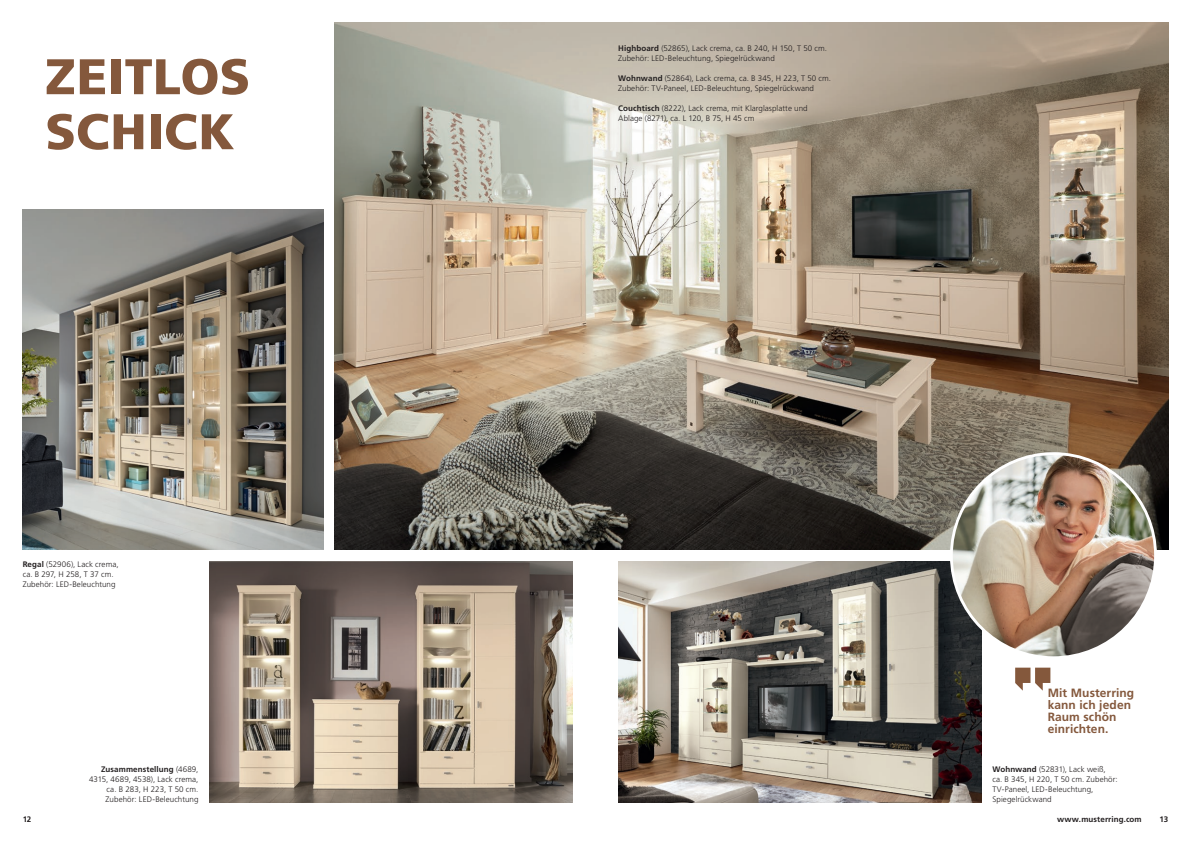
<style>
.page{position:relative;width:1191px;height:842px;background:#fff}
.page>*{position:absolute;margin:0;border:0;box-sizing:border-box;transform-origin:0 0}
.t1{font:900 50px/55px "Frutiger LT Std";letter-spacing:.01em;color:#84583c}
.t2{font:700 12px/12px "Frutiger LT Std";letter-spacing:.005em;color:#84583c}
.t3{font:300 8px/10px "Frutiger LT Std";letter-spacing:.005em;color:#231f20}
.t4{font:700 8px "Frutiger LT Std";letter-spacing:.01em;color:#231f20}
.s1{font-weight:700}
</style>
<div class="page">
<img style="left:23px;top:210px;width:300px;height:340px">
<img style="left:334px;top:23px;width:834px;height:527px">
<img style="left:210px;top:561px;width:363px;height:241px">
<img style="left:618px;top:561px;width:363px;height:241px">
<img style="left:951px;top:454px;width:204px;height:204px;border-radius:102px">
<svg style="left:1015px;top:668px;width:35px;height:23px"></svg>
<h1 class="t1" style="left:45px;top:49px;width:206px">ZEITLOS<br>SCHICK</h1>
<p class="t3" style="left:23px;top:560px;width:97px"><span class="s1">Regal</span> (52906), Lack crema, ca. B 297, H 258, T 37 cm.<br>Zubehör: LED-Beleuchtung</p>
<p class="t3" style="left:89px;top:765px;width:111px;text-align:right"><span class="s1">Zusammenstellung</span> (4689,<br>4315, 4689, 4538), Lack crema, ca. B 283, H 223, T 50 cm.<br>Zubehör: LED-Beleuchtung</p>
<p class="t3" style="left:618px;top:44px;width:210px"><span class="s1">Highboard</span> (52865), Lack crema, ca. B 240, H 150, T 50 cm.<br>Zubehör: LED-Beleuchtung, Spiegelrückwand</p>
<p class="t3" style="left:618px;top:74px;width:214px"><span class="s1">Wohnwand</span> (52864), Lack crema, ca. B 345, H 223, T 50 cm.<br>Zubehör: TV-Paneel, LED-Beleuchtung, Spiegelrückwand</p>
<p class="t3" style="left:618px;top:104px;width:191px"><span class="s1">Couchtisch</span> (8222), Lack crema, mit Klarglasplatte und<br>Ablage (8271), ca. L 120, B 75, H 45 cm</p>
<h2 class="t2" style="left:1047px;top:687px;width:88px">Mit Musterring kann ich jeden<br>Raum schön einrichten.</h2>
<p class="t3" style="left:992px;top:765px;width:127px"><span class="s1">Wohnwand</span> (52831), Lack weiß,<br>ca. B 345, H 220, T 50 cm. Zubehör:<br>TV-Paneel, LED-Beleuchtung,<br>Spiegelrückwand</p>
<p class="t4" style="left:23px;top:815px;width:10px">12</p>
<p class="t4" style="left:1057px;top:815px;width:86px">www.musterring.com</p>
<p class="t4" style="left:1159px;top:815px;width:10px">13</p>
</div>
